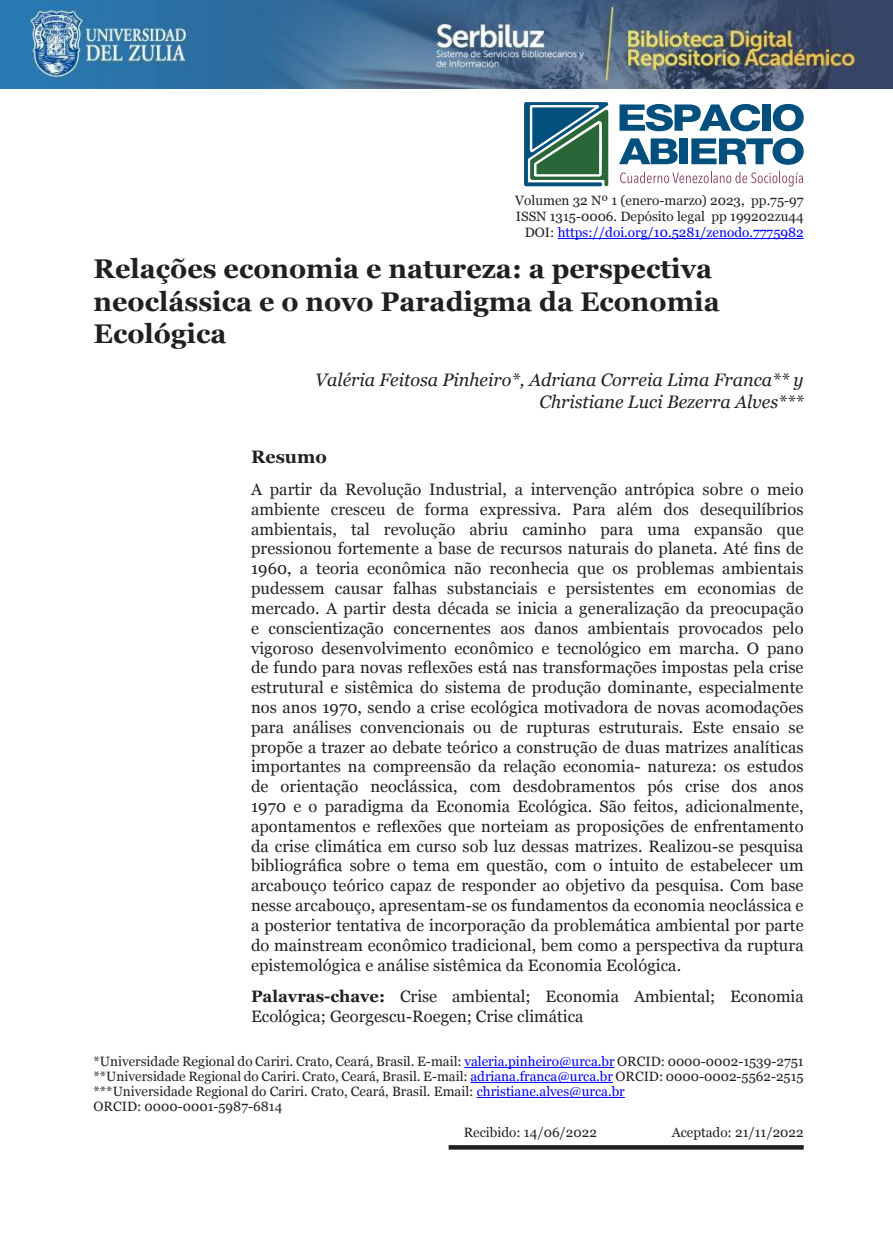
<style>
.page{position:relative;width:893px;height:1234px;background:#fff}
.page>*{position:absolute;margin:0;border:0;box-sizing:border-box;transform-origin:0 0}
.TITULO{font:700 27px/32.4px "Georgia";color:#231f20}
.AUTORES{font:italic 18px "Georgia";color:#231f20}
.t1{font:700 18px "Georgia";color:#231f20}
.t2{font:16.5px/19.8px "Georgia";color:#231f20;text-align:justify}
.TITULO-2{font:13.5px "Georgia";color:#231f20}
.TITULO-3{font:13.5px "Georgia";color:#00f}
.ABNT_Índice{font:13.5px "Georgia";color:#231f20}
.s1{color:#231f20}
.s2{font-weight:700}
.s3{color:#00f}
</style>
<div class="page">
<svg style="left:524px;top:102px;width:84px;height:85px;background:#477e7b"></svg>
<svg style="left:619px;top:138px;width:59px;height:26px"></svg>
<div style="left:680px;top:138px;width:8px;height:26px;background:#004f7d"></div>
<svg style="left:691px;top:138px;width:113px;height:27px"></svg>
<svg style="left:619px;top:104px;width:141px;height:27px"></svg>
<div style="left:762px;top:104px;width:8px;height:27px;background:#004f7d"></div>
<svg style="left:773px;top:104px;width:31px;height:27px"></svg>
<svg style="left:620px;top:172px;width:183px;height:14px"></svg>
<svg style="left:449px;top:1145px;width:355px;height:4px"></svg>
<img style="left:0;top:0;width:893px;height:88px">
<hr style="left:558px;top:238px;width:246px;height:1px;background:#00f">
<hr style="left:464px;top:1066px;width:151px;height:1px;background:#00f">
<hr style="left:470px;top:1081px;width:143px;height:1px;background:#00f">
<hr style="left:477px;top:1096px;width:148px;height:1px;background:#00f">
<p class="TITULO-2" style="left:515px;top:192px;width:290px">Volumen 32 Nº 1 (enero-marzo) 2023, pp.75-97</p>
<p class="TITULO-2" style="left:516px;top:208px;width:289px">ISSN 1315-0006. Depósito legal pp 199202zu44</p>
<p class="TITULO-3" style="left:525px;top:224px;width:280px"><span class="s1">DOI:</span> https://doi.org/10.5281/zenodo.7775982</p>
<p class="TITULO" style="left:94px;top:253px;width:628px">Relações economia e natureza: a perspectiva neoclássica e o novo Paradigma da Economia<br>Ecológica</p>
<p class="AUTORES" style="left:315px;top:368px;width:490px">Valéria Feitosa Pinheiro*, Adriana Correia Lima Franca** y</p>
<p class="AUTORES" style="left:539px;top:390px;width:266px">Christiane Luci Bezerra Alves***</p>
<p class="t1" style="left:251px;top:445px;width:77px">Resumo</p>
<p class="t2" style="left:251px;top:479px;width:554px">A partir da Revolução Industrial, a intervenção antrópica sobre o meio ambiente cresceu de forma expressiva. Para além dos desequilíbrios ambientais, tal revolução abriu caminho para uma expansão que pressionou fortemente a base de recursos naturais do planeta. Até fins de 1960, a teoria econômica não reconhecia que os problemas ambientais pudessem causar falhas substanciais e persistentes em economias de mercado. A partir desta década se inicia a generalização da preocupação e conscientização concernentes aos danos ambientais provocados pelo vigoroso desenvolvimento econômico e tecnológico em marcha. O pano de fundo para novas reflexões está nas transformações impostas pela crise estrutural e sistêmica do sistema de produção dominante, especialmente nos anos 1970, sendo a crise ecológica motivadora de novas acomodações para análises convencionais ou de rupturas estruturais. Este ensaio se propõe a trazer ao debate teórico a construção de duas matrizes analíticas importantes na compreensão da relação economia- natureza: os estudos de orientação neoclássica, com desdobramentos pós crise dos anos 1970 e o paradigma da Economia Ecológica. São feitos, adicionalmente, apontamentos e reflexões que norteiam as proposições de enfrentamento da crise climática em curso sob luz dessas matrizes. Realizou-se pesquisa bibliográfica sobre o tema em questão, com o intuito de estabelecer um arcabouço teórico capaz de responder ao objetivo da pesquisa. Com base nesse arcabouço, apresentam-se os fundamentos da economia neoclássica e a posterior tentativa de incorporação da problemática ambiental por parte do mainstream econômico tradicional, bem como a perspectiva da ruptura epistemológica e análise sistêmica da Economia Ecológica.</p>
<p class="t2" style="left:251px;top:986px;width:554px"><span class="s2">Palavras-chave:</span> Crise ambiental; Economia Ambiental; Economia<br>Ecológica; Georgescu-Roegen; Crise climática</p>
<p class="TITULO-2" style="left:94px;top:1053px;width:712px">*Universidade Regional do Cariri. Crato, Ceará, Brasil. E-mail: <span class="s3">valeria.pinheiro@urca.br</span> ORCID: 0000-0002-1539-2751</p>
<p class="TITULO-2" style="left:94px;top:1068px;width:712px">**Universidade Regional do Cariri. Crato, Ceará, Brasil. E-mail: <span class="s3">adriana.franca@urca.br</span> ORCID: 0000-0002-5562-2515</p>
<p class="TITULO-2" style="left:94px;top:1083px;width:533px">***Universidade Regional do Cariri. Crato, Ceará, Brasil. Email: <span class="s3">christiane.alves@urca.br</span></p>
<p class="TITULO-2" style="left:94px;top:1098px;width:190px">ORCID: 0000-0001-5987-6814</p>
<p class="ABNT_Índice" style="left:464px;top:1123px;width:135px">Recibido: 14/06/2022</p>
<p class="ABNT_Índice" style="left:672px;top:1123px;width:133px">Aceptado: 21/11/2022</p>
</div>
